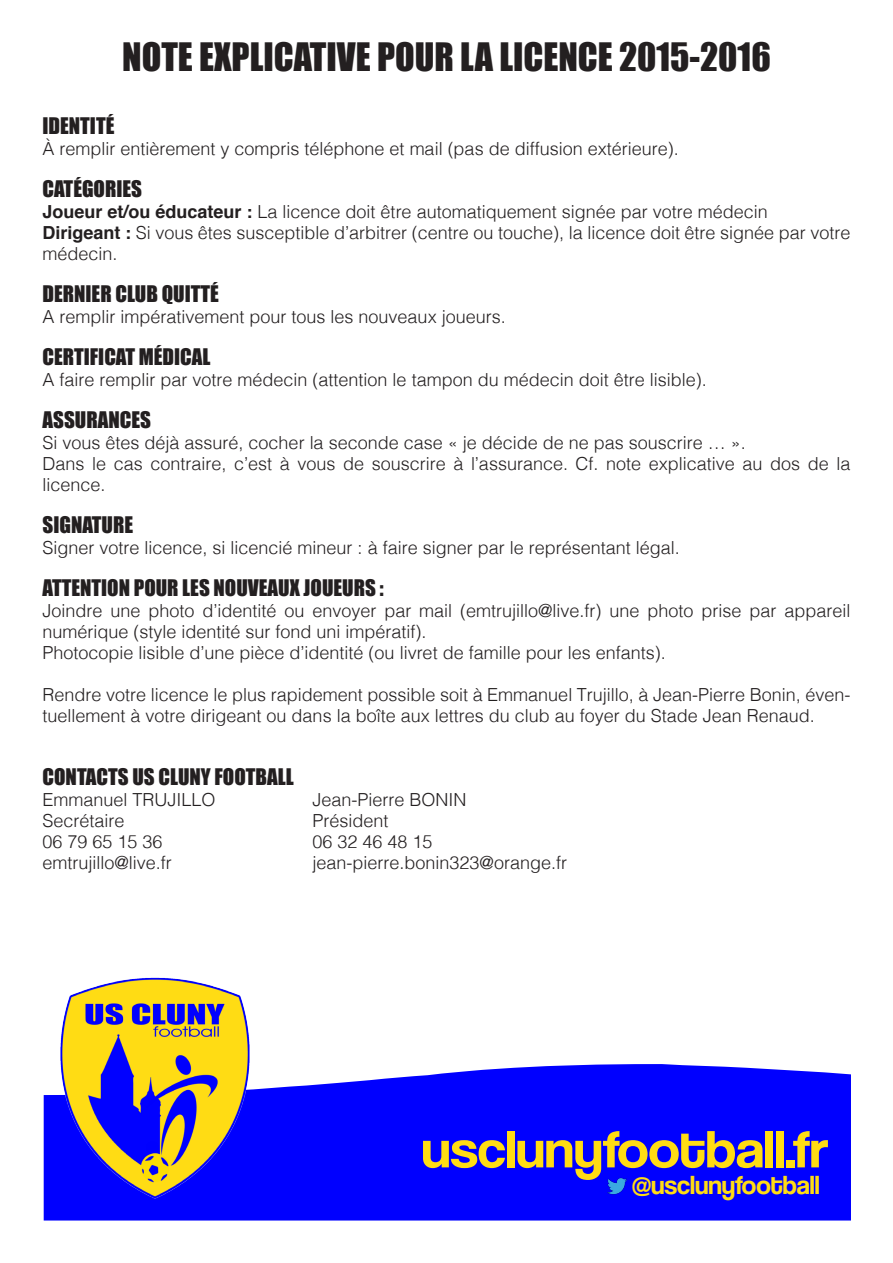
<style>
.page{position:relative;width:893px;height:1263px;background:#fff}
.page>*{position:absolute;margin:0;border:0;box-sizing:border-box;transform-origin:0 0}
.t1{font:54px "Coolvetica Rg";color:#ffdc14;scale:1.08 1}
.t2{font:36px "Impact";color:#231f20}
.t3{font:27px "Coolvetica Rg";color:#ffdc14}
.t4{font:21px "Impact";color:#231f20}
.t5{font:300 18px/21px "Helvetica";color:#231f20}
.s1{font-weight:700}
</style>
<div class="page">
<div style="left:44px;top:1064px;width:806px;height:156px;background:#00f"></div>
<img style="left:43px;top:977px;width:225px;height:224px">
<img style="left:602px;top:1171px;width:30px;height:30px">
<p class="t2" style="left:122px;top:29px;width:650px">NOTE EXPLICATIVE POUR LA LICENCE 2015-2016</p>
<p class="t4" style="left:43px;top:109px;width:73px">IDENTITÉ</p>
<p class="t5" style="left:43px;top:137px;width:638px">À remplir entièrement y compris téléphone et mail (pas de diffusion extérieure).</p>
<p class="t4" style="left:43px;top:172px;width:101px">CATÉGORIES</p>
<p class="t5" style="left:43px;top:200px;width:727px"><span class="s1">Joueur et/ou éducateur :</span> La licence doit être automatiquement signée par votre médecin</p>
<p class="t5" style="left:43px;top:221px;width:809px"><span class="s1">Dirigeant :</span> Si vous êtes susceptible d’arbitrer (centre ou touche), la licence doit être signée par votre médecin.</p>
<p class="t4" style="left:43px;top:277px;width:178px">DERNIER CLUB QUITTÉ</p>
<p class="t5" style="left:43px;top:305px;width:465px">A remplir impérativement pour tous les nouveaux joueurs.</p>
<p class="t4" style="left:43px;top:340px;width:170px">CERTIFICAT MÉDICAL</p>
<p class="t5" style="left:43px;top:368px;width:666px">A faire remplir par votre médecin (attention le tampon du médecin doit être lisible).</p>
<p class="t4" style="left:43px;top:403px;width:110px">ASSURANCES</p>
<p class="t5" style="left:43px;top:431px;width:705px">Si vous êtes déjà assuré, cocher la seconde case « je décide de ne pas souscrire … ».</p>
<p class="t5" style="left:43px;top:452px;width:809px">Dans le cas contraire, c’est à vous de souscrire à l’assurance. Cf. note explicative au dos de la licence.</p>
<p class="t4" style="left:43px;top:508px;width:92px">SIGNATURE</p>
<p class="t5" style="left:43px;top:536px;width:639px">Signer votre licence, si licencié mineur : à faire signer par le représentant légal.</p>
<p class="t4" style="left:43px;top:571px;width:343px">ATTENTION POUR LES NOUVEAUX JOUEURS :</p>
<p class="t5" style="left:43px;top:599px;width:809px">Joindre une photo d’identité ou envoyer par mail (emtrujillo@live.fr) une photo prise par appareil numérique (style identité sur fond uni impératif).</p>
<p class="t5" style="left:43px;top:641px;width:625px">Photocopie lisible d’une pièce d’identité (ou livret de famille pour les enfants).</p>
<p class="t5" style="left:43px;top:683px;width:809px">Rendre votre licence le plus rapidement possible soit à Emmanuel Trujillo, à Jean-Pierre Bonin, éven&shy;tuellement à votre dirigeant ou dans la boîte aux lettres du club au foyer du Stade Jean Renaud.</p>
<p class="t4" style="left:43px;top:760px;width:253px">CONTACTS US CLUNY FOOTBALL</p>
<p class="t5" style="left:43px;top:788px;width:175px">Emmanuel TRUJILLO</p>
<p class="t5" style="left:313px;top:788px;width:156px">Jean-Pierre BONIN</p>
<p class="t5" style="left:43px;top:809px;width:84px">Secrétaire</p>
<p class="t5" style="left:313px;top:809px;width:78px">Président</p>
<p class="t5" style="left:43px;top:830px;width:122px">06 79 65 15 36</p>
<p class="t5" style="left:313px;top:830px;width:122px">06 32 46 48 15</p>
<p class="t5" style="left:43px;top:851px;width:131px">emtrujillo@live.fr</p>
<p class="t5" style="left:313px;top:851px;width:256px">jean-pierre.bonin323@orange.fr</p>
<p class="t1" style="left:421px;top:1118px;width:378px">usclunyfootball.fr</p>
<p class="t3" style="left:632px;top:1169px;width:189px">@usclunyfootball</p>
</div>
